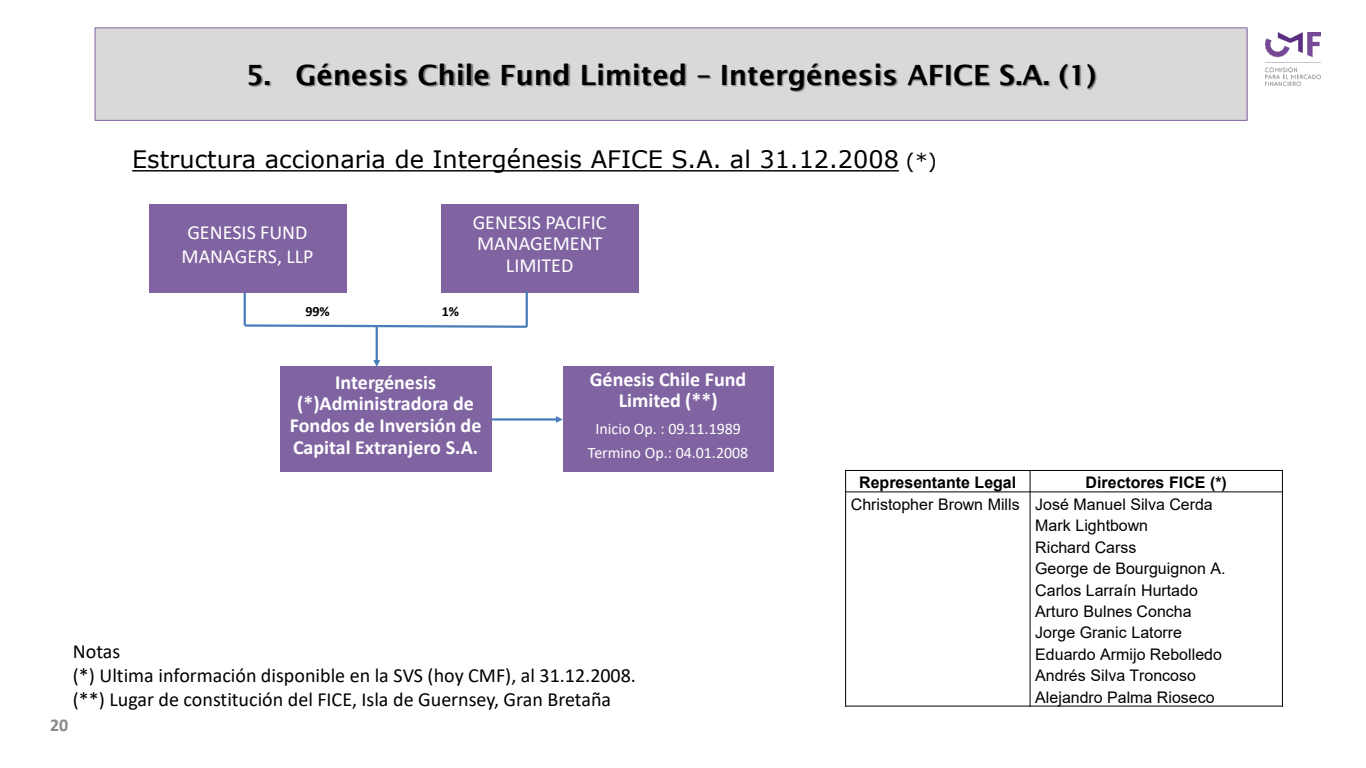
<style>
.page{position:relative;width:1366px;height:768px;background:#fff}
.page>*{position:absolute;margin:0;border:0;box-sizing:border-box;transform-origin:0 0}
.t1{font:600 28px "Lucida Sans";color:#000}
.t2{font:24px "Verdana";color:#000}
.t3{font:20px "Calibri";color:#000}
.t4{font:700 20px/21.6px "Calibri";color:#fff;text-align:center}
.t5{font:20px/21.6px "Calibri";color:#fff}
.t6{font:700 18px "Calibri";color:#898989}
.t7{font:16px "Arial";color:#000}
.t8{font:16px "Calibri";letter-spacing:-.005em;color:#fff}
.t9{font:700 16px "Arial";color:#000}
.t10{font:700 14px "Calibri";color:#000}
.s1{font-size:20px}
</style>
<div class="page">
<img style="left:1265px;top:32px;width:56px;height:54px">
<div style="left:95px;top:28px;width:1152px;height:92px;background:#d9d9d9"></div>
<div style="left:95px;top:27px;width:1152px;height:94px;border:1px solid #8064a2"></div>
<img style="left:249px;top:65px;width:23px;height:22px">
<img style="left:297px;top:63px;width:185px;height:24px">
<img style="left:482px;top:65px;width:80px;height:22px">
<img style="left:562px;top:63px;width:117px;height:24px">
<img style="left:679px;top:63px;width:23px;height:24px">
<img style="left:702px;top:63px;width:188px;height:30px">
<img style="left:890px;top:64px;width:207px;height:27px">
<svg style="left:243px;top:204px;width:104px;height:90px"></svg>
<div style="left:149px;top:204px;width:197px;height:89px;background:#8064a2"></div>
<div style="left:441px;top:204px;width:197px;height:89px;background:#8064a2"></div>
<div style="left:280px;top:367px;width:211px;height:105px;background:#8064a2"></div>
<svg style="left:243px;top:323px;width:284px;height:6px"></svg>
<hr style="left:244px;top:293px;width:2px;height:32px;background:#4a7ebb">
<hr style="left:526px;top:291px;width:2px;height:36px;background:#4a7ebb">
<hr style="left:376px;top:327px;width:2px;height:34px;background:#4a7ebb">
<svg style="left:373px;top:360px;width:7px;height:7px"></svg>
<svg style="left:563px;top:366px;width:211px;height:1px"></svg>
<div style="left:563px;top:367px;width:211px;height:105px;background:#8064a2"></div>
<hr style="left:491px;top:418px;width:66px;height:3px;background:#4a7ebb">
<svg style="left:556px;top:416px;width:7px;height:7px"></svg>
<hr style="left:1030px;top:470px;width:1px;height:237px;background:#000">
<hr style="left:845px;top:491px;width:438px;height:1px;background:#000">
<hr style="left:845px;top:470px;width:1px;height:237px;background:#000">
<hr style="left:1282px;top:470px;width:1px;height:237px;background:#000">
<hr style="left:845px;top:470px;width:438px;height:1px;background:#000">
<hr style="left:845px;top:706px;width:438px;height:1px;background:#000">
<svg style="left:132px;top:170px;width:767px;height:2px"></svg>
<h1 class="t1" style="left:246px;top:59px;width:852px">5. Génesis Chile Fund Limited – Intergénesis AFICE S.A. (1)</h1>
<p class="t2" style="left:132px;top:143px;width:806px">Estructura accionaria de Intergénesis AFICE S.A. al 31.12.2008 <span class="s1">(*)</span></p>
<p class="t5" style="left:182px;top:220px;width:134px;line-height:24px">GENESIS FUND<br>MANAGERS, LLP</p>
<p class="t5" style="left:473px;top:211px;width:135px;text-align:center">GENESIS PACIFIC<br>MANAGEMENT<br>LIMITED</p>
<p class="t10" style="left:305px;top:301px;width:26px">99%</p>
<p class="t10" style="left:442px;top:301px;width:19px">1%</p>
<p class="t4" style="left:290px;top:371px;width:193px">Intergénesis (*)Administradora de<br>Fondos de Inversión de<br>Capital Extranjero S.A.</p>
<p class="t4" style="left:590px;top:368px;width:158px">Génesis Chile Fund<br>Limited (**)</p>
<p class="t8" style="left:595px;top:418px;width:147px">Inicio Op. : 09.11.1989</p>
<p class="t8" style="left:588px;top:442px;width:162px">Termino Op.: 04.01.2008</p>
<p class="t3" style="left:73px;top:638px;width:49px">Notas</p>
<p class="t3" style="left:73px;top:662px;width:565px">(*) Ultima información disponible en la SVS (hoy CMF), al 31.12.2008.</p>
<p class="t3" style="left:73px;top:686px;width:540px">(**) Lugar de constitución del FICE, Isla de Guernsey, Gran Bretaña</p>
<p class="t6" style="left:50px;top:712px;width:20px">20</p>
<p class="t9" style="left:859px;top:472px;width:159px">Representante Legal</p>
<p class="t9" style="left:1086px;top:472px;width:143px">Directores FICE (*)</p>
<p class="t7" style="left:851px;top:493px;width:171px">Christopher Brown Mills</p>
<p class="t7" style="left:1035px;top:493px;width:179px">José Manuel Silva Cerda</p>
<p class="t7" style="left:1035px;top:515px;width:114px">Mark Lightbown</p>
<p class="t7" style="left:1035px;top:536px;width:103px">Richard Carss</p>
<p class="t7" style="left:1035px;top:557px;width:192px">George de Bourguignon A.</p>
<p class="t7" style="left:1035px;top:579px;width:164px">Carlos Larraín Hurtado</p>
<p class="t7" style="left:1035px;top:600px;width:158px">Arturo Bulnes Concha</p>
<p class="t7" style="left:1035px;top:622px;width:148px">Jorge Granic Latorre</p>
<p class="t7" style="left:1035px;top:643px;width:188px">Eduardo Armijo Rebolledo</p>
<p class="t7" style="left:1035px;top:665px;width:162px">Andrés Silva Troncoso</p>
<p class="t7" style="left:1035px;top:686px;width:181px">Alejandro Palma Rioseco</p>
</div>
